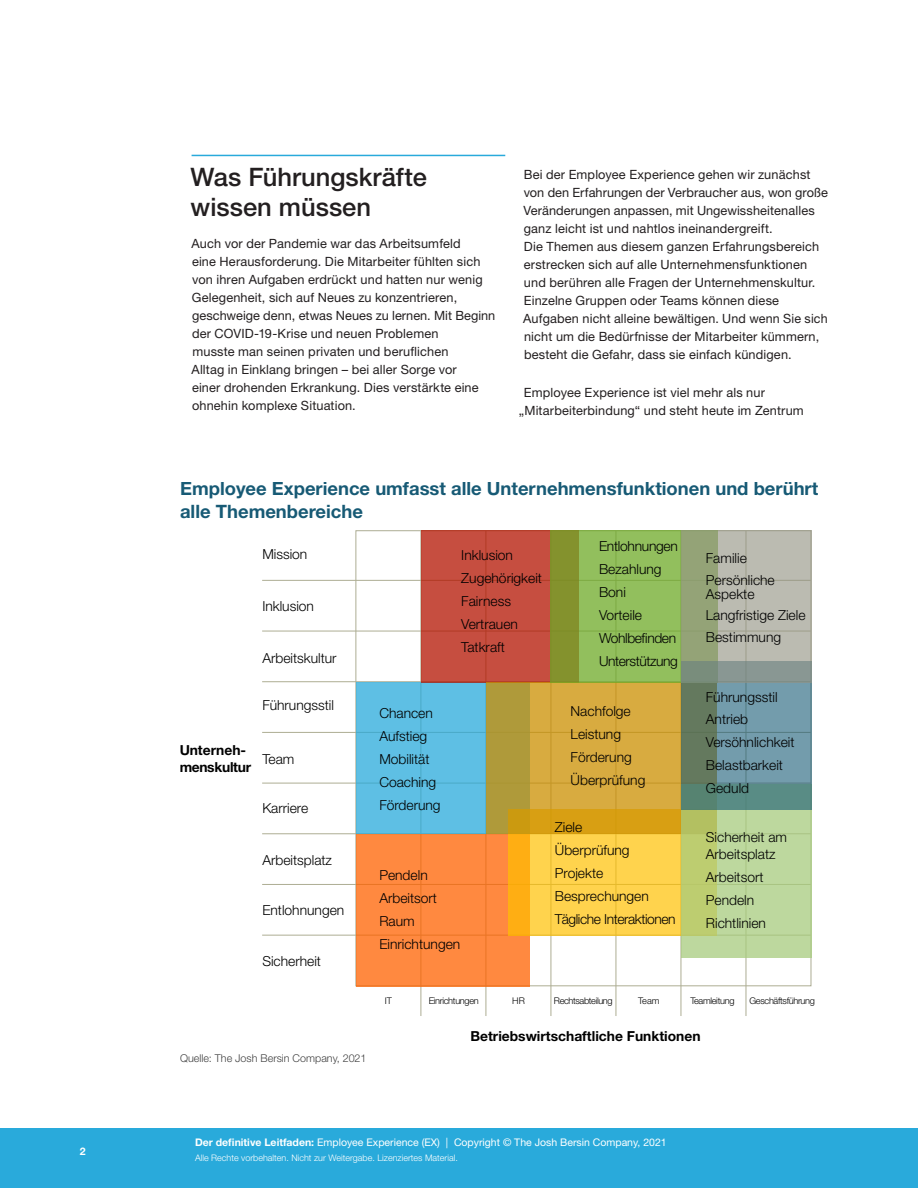
<style>
.page{position:relative;width:918px;height:1188px;background:#fff}
.page>*{position:absolute;margin:0;border:0;box-sizing:border-box;transform-origin:0 0}
.H1_Section_Title{font:500 25.5px/30px "Helvetica Neue LT Std";color:#231f20}
.t1{font:700 18.45px/22.2px "Helvetica Neue LT Std";color:#175a75}
.t2{font:300 13.8px/23.1px "Helvetica Neue LT Std";color:#000}
.t3{font:300 13.8px/23.1px "Helvetica Neue LT Std";letter-spacing:-.03em;color:#000}
.t4{font:700 13.8px "Helvetica Neue LT Std";color:#000}
.t5{font:700 13.8px/17px "Helvetica Neue LT Std";letter-spacing:-.02em;color:#000}
.t6{font:300 13.8px "Helvetica Neue LT Std";letter-spacing:-.02em;color:#000}
.Body_Text{font:12.75px/18px "Helvetica Neue LT Std";letter-spacing:.01em;color:#231f20}
.t7{font:300 10.8px "Helvetica Neue LT Std";color:#404040}
.t8{font:10.5px "Helvetica Neue LT Std";color:#fff}
.t9{font:700 10.5px "Helvetica Neue LT Std";color:#fff}
.t10{font:300 9.15px "Helvetica Neue LT Std";letter-spacing:-.035em;color:#000}
.t11{font:300 9px "Helvetica Neue LT Std";color:#fff}
.s1{font-weight:700}
</style>
<div class="page">
<div style="left:0;top:1128px;width:918px;height:60px;background:#29aadb"></div>
<hr style="left:421px;top:531px;width:1px;height:485px;background:#adad93">
<hr style="left:486px;top:531px;width:1px;height:485px;background:#adad93">
<hr style="left:551px;top:531px;width:1px;height:485px;background:#adad93">
<hr style="left:616px;top:531px;width:1px;height:485px;background:#adad93">
<hr style="left:681px;top:531px;width:1px;height:485px;background:#adad93">
<hr style="left:746px;top:531px;width:1px;height:485px;background:#adad93">
<hr style="left:262px;top:580px;width:549px;height:1px;background:#adad93">
<hr style="left:262px;top:631px;width:549px;height:1px;background:#adad93">
<hr style="left:262px;top:732px;width:549px;height:1px;background:#adad93">
<hr style="left:262px;top:783px;width:549px;height:1px;background:#adad93">
<hr style="left:262px;top:681px;width:549px;height:1px;background:#adad93">
<hr style="left:262px;top:884px;width:549px;height:1px;background:#adad93">
<hr style="left:262px;top:935px;width:549px;height:1px;background:#adad93">
<hr style="left:262px;top:833px;width:549px;height:1px;background:#adad93">
<div style="left:356px;top:834px;width:174px;height:152px;background:#ff8940"></div>
<div style="left:356px;top:682px;width:174px;height:152px;background:#5ebfe4"></div>
<div style="left:422px;top:530px;width:157px;height:152px;background:#c64e40"></div>
<svg style="left:508px;top:834px;width:173px;height:102px;background:#fecd44"></svg>
<svg style="left:486px;top:682px;width:195px;height:152px;background:#cea437"></svg>
<svg style="left:550px;top:530px;width:131px;height:152px;background:#8eb451"></svg>
<svg style="left:681px;top:810px;width:131px;height:148px;background:#bbd491"></svg>
<svg style="left:681px;top:682px;width:131px;height:128px;background:#698f90"></svg>
<svg style="left:681px;top:530px;width:131px;height:152px;background:#a8ae9c"></svg>
<hr style="left:192px;top:155px;width:313px;height:1px;background:#29aadb">
<p class="t9" style="left:80px;top:1144px;width:7px">2</p>
<p class="H1_Section_Title" style="left:191px;top:162px;width:238px">Was Führungskräfte wissen müssen</p>
<p class="Body_Text" style="left:192px;top:234px;width:305px">Auch vor der Pandemie war das Arbeitsumfeld<br>eine Herausforderung. Die Mitarbeiter fühlten sich von ihren Aufgaben erdrückt und hatten nur wenig Gelegenheit, sich auf Neues zu konzentrieren, geschweige denn, etwas Neues zu lernen. Mit Beginn der COVID-19-Krise und neuen Problemen<br>musste man seinen privaten und beruflichen<br>Alltag in Einklang bringen – bei aller Sorge vor<br>einer drohenden Erkrankung. Dies verstärkte eine ohnehin komplexe Situation.</p>
<p class="Body_Text" style="left:523px;top:165px;width:306px">Bei der Employee Experience gehen wir zunächst von den Erfahrungen der Verbraucher aus, won große Veränderungen anpassen, mit Ungewissheitenalles ganz leicht ist und nahtlos ineinandergreift.<br>Die Themen aus diesem ganzen Erfahrungsbereich erstrecken sich auf alle Unternehmensfunktionen und berühren alle Fragen der Unternehmenskultur.<br>Einzelne Gruppen oder Teams können diese Aufgaben nicht alleine bewältigen. Und wenn Sie sich nicht um die Bedürfnisse der Mitarbeiter kümmern, besteht die Gefahr, dass sie einfach kündigen.</p>
<p class="Body_Text" style="left:519px;top:384px;width:286px;text-indent:5px">Employee Experience ist viel mehr als nur „Mitarbeiterbindung“ und steht heute im Zentrum</p>
<h2 class="t1" style="left:180px;top:477px;width:640px">Employee Experience umfasst alle Unternehmensfunktionen und berührt alle Themenbereiche</h2>
<p class="t2" style="left:262px;top:542px;width:47px">Mission</p>
<p class="t2" style="left:262px;top:594px;width:53px">Inklusion</p>
<p class="t2" style="left:262px;top:646px;width:76px">Arbeitskultur</p>
<p class="t2" style="left:262px;top:693px;width:73px">Führungsstil</p>
<p class="t5" style="left:179px;top:741px;width:73px">Unterneh&shy;menskultur</p>
<p class="t2" style="left:262px;top:747px;width:34px">Team</p>
<p class="t2" style="left:262px;top:796px;width:47px">Karriere</p>
<p class="t2" style="left:262px;top:848px;width:71px">Arbeitsplatz</p>
<p class="t2" style="left:262px;top:899px;width:83px">Entlohnungen</p>
<p class="t2" style="left:262px;top:949px;width:60px">Sicherheit</p>
<p class="t7" style="left:180px;top:1052px;width:188px">Quelle: The Josh Bersin Company, 2021</p>
<p class="t6" style="left:599px;top:537px;width:80px">Entlohnungen</p>
<p class="t2" style="left:461px;top:543px;width:53px">Inklusion</p>
<p class="t2" style="left:706px;top:547px;width:42px">Familie</p>
<p class="t3" style="left:599px;top:557px;width:80px">Bezahlung<br>Boni<br>Vorteile<br>Wohlbefinden<br>Unterstützung</p>
<p class="t2" style="left:706px;top:573px;width:70px;line-height:13.8px">Persönliche<br>Aspekte</p>
<p class="t2" style="left:461px;top:566px;width:82px">Zugehörigkeit</p>
<p class="t2" style="left:461px;top:612px;width:58px">Vertrauen<br>Tatkraft</p>
<p class="t2" style="left:461px;top:589px;width:51px">Fairness</p>
<p class="t2" style="left:706px;top:604px;width:101px;line-height:21.5px">Langfristige Ziele<br>Bestimmung</p>
<p class="t2" style="left:379px;top:701px;width:55px">Chancen</p>
<p class="t2" style="left:571px;top:699px;width:62px">Nachfolge</p>
<p class="t2" style="left:379px;top:724px;width:63px">Aufstieg<br>Mobilität<br>Coaching<br>Förderung</p>
<p class="t2" style="left:571px;top:722px;width:76px">Leistung<br>Förderung<br>Überprüfung</p>
<p class="t2" style="left:379px;top:863px;width:50px">Pendeln</p>
<p class="t2" style="left:379px;top:886px;width:82px">Arbeitsort<br>Raum<br>Einrichtungen</p>
<p class="t2" style="left:555px;top:815px;width:29px">Ziele</p>
<p class="t2" style="left:555px;top:838px;width:122px">Überprüfung<br>Projekte<br>Besprechungen<br>Tägliche Interaktionen</p>
<p class="t2" style="left:706px;top:685px;width:73px">Führungsstil</p>
<p class="t2" style="left:706px;top:707px;width:90px">Antrieb<br>Versöhnlichkeit<br>Belastbarkeit<br>Geduld</p>
<p class="t2" style="left:706px;top:828px;width:83px;line-height:17px">Sicherheit am<br>Arbeitsplatz</p>
<p class="t2" style="left:706px;top:865px;width:62px">Arbeitsort<br>Pendeln<br>Richtlinien</p>
<p class="t10" style="left:385px;top:996px;width:9px">IT</p>
<p class="t10" style="left:429px;top:996px;width:52px">Einrichtungen</p>
<p class="t10" style="left:512px;top:996px;width:14px">HR</p>
<p class="t10" style="left:554px;top:996px;width:60px">Rechtsabteilung</p>
<p class="t10" style="left:638px;top:996px;width:23px">Team</p>
<p class="t10" style="left:690px;top:996px;width:46px">Teamleitung</p>
<p class="t10" style="left:749px;top:996px;width:67px">Geschäftsführung</p>
<p class="t4" style="left:470px;top:1028px;width:232px">Betriebswirtschaftliche Funktionen</p>
<p class="t8" style="left:195px;top:1136px;width:473px"><span class="s1">Der definitive Leitfaden:</span> Employee Experience (EX) | Copyright © The Josh Bersin Company, 2021</p>
<p class="t11" style="left:195px;top:1152px;width:264px">Alle Rechte vorbehalten. Nicht zur Weitergabe. Lizenziertes Material.</p>
</div>
